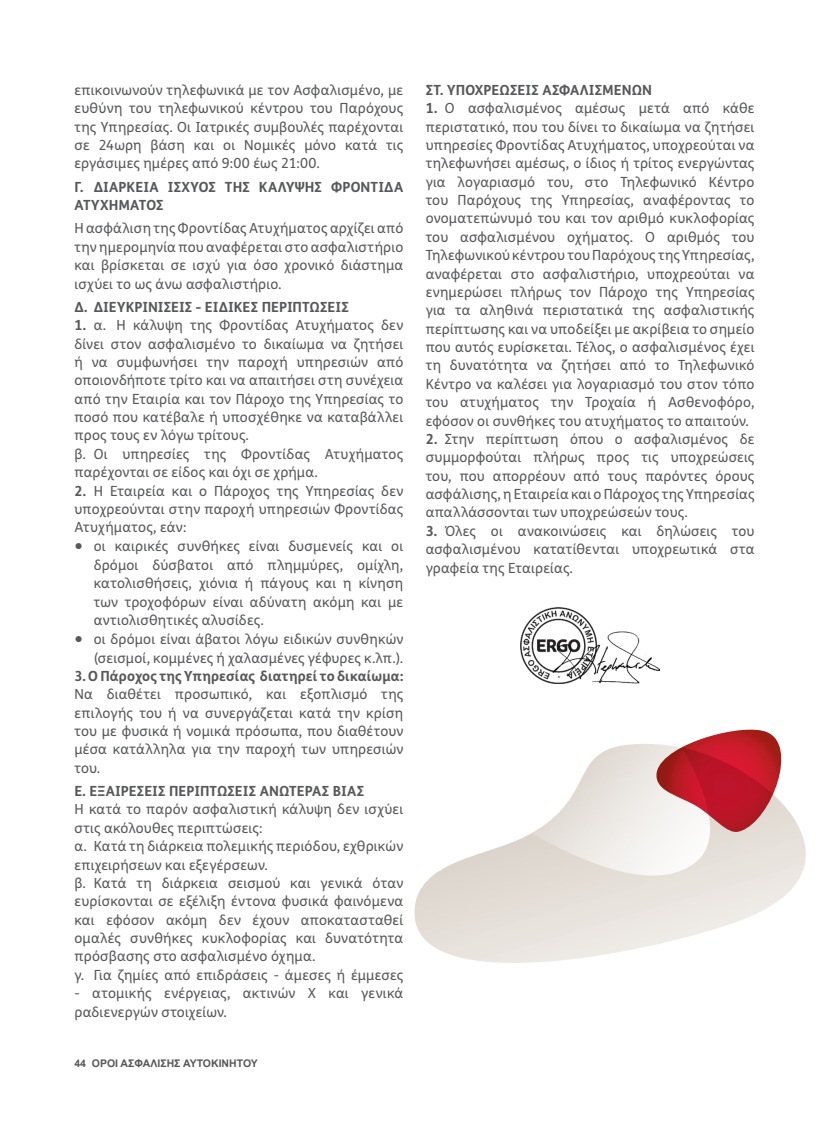
<style>
.page{position:relative;width:829px;height:1141px;background:#fff}
.page>*{position:absolute;margin:0;border:0;box-sizing:border-box;transform-origin:0 0}
.t1{font:14px/18.4px "FS Me Pro";letter-spacing:.015em;color:#57585a;text-align:justify}
.t2{font:700 14px/18.4px "FS Me Pro";letter-spacing:.005em;color:#57585a}
.t3{font:700 10.5px "Arial";color:#57585a}
.s1{font-weight:700}
.s2{font-family:"Arial"}
</style>
<div class="page">
<img style="left:520px;top:608px;width:132px;height:52px">
<svg style="left:414px;top:828px;width:392px;height:135px"></svg>
<svg style="left:460px;top:660px;width:259px;height:227px"></svg>
<svg style="left:654px;top:728px;width:145px;height:107px"></svg>
<p class="t1" style="left:74px;top:80px;width:330px">επικοινωνούν τηλεφωνικά με τον Ασφαλισμένο, με ευθύνη του τηλεφωνικού κέντρου του Παρόχους της Υπηρεσίας. Οι Ιατρικές συμβουλές παρέχονται σε 24ωρη βάση και οι Νομικές μόνο κατά τις εργάσιμες ημέρες από 9:00 έως 21:00.</p>
<p class="t2" style="left:74px;top:177px;width:330px">Γ. ΔΙΑΡΚΕΙΑ ΙΣΧΥΟΣ ΤΗΣ ΚΑΛΥΨΗΣ ΦΡΟΝΤΙΔΑ<br>ΑΤΥΧΗΜΑΤΟΣ</p>
<p class="t1" style="left:74px;top:219px;width:330px">Η ασφάλιση της Φροντίδας Ατυχήματος αρχίζει από την ημερομηνία που αναφέρεται στο ασφαλιστήριο και βρίσκεται σε ισχύ για όσο χρονικό διάστημα ισχύει το ως άνω ασφαλιστήριο.</p>
<p class="t2" style="left:74px;top:297px;width:276px">Δ. ΔΙΕΥΚΡΙΝΙΣΕΙΣ - ΕΙΔΙΚΕΣ ΠΕΡΙΠΤΩΣΕΙΣ</p>
<p class="t1" style="left:74px;top:316px;width:330px"><span class="s1">1.</span> α. Η κάλυψη της Φροντίδας Ατυχήματος δεν δίνει στον ασφαλισμένο το δικαίωμα να ζητήσει ή να συμφωνήσει την παροχή υπηρεσιών από οποιονδήποτε τρίτο και να απαιτήσει στη συνέχεια από την Εταιρία και τον Πάροχο της Υπηρεσίας το ποσό που κατέβαλε ή υποσχέθηκε να καταβάλλει προς τους εν λόγω τρίτους.</p>
<p class="t1" style="left:74px;top:444px;width:330px">β. Οι υπηρεσίες της Φροντίδας Ατυχήματος παρέχονται σε είδος και όχι σε χρήμα.</p>
<p class="t1" style="left:74px;top:481px;width:330px"><span class="s1">2.</span> Η Εταιρεία και ο Πάροχος της Υπηρεσίας δεν υποχρεούνται στην παροχή υπηρεσιών Φροντίδας Ατυχήματος, εάν:</p>
<p class="t1" style="left:94px;top:537px;width:311px;text-indent:-19px"><span class="s2">●</span> οι καιρικές συνθήκες είναι δυσμενείς και οι δρόμοι δύσβατοι από πλημμύρες, ομίχλη, κατολισθήσεις, χιόνια ή πάγους και η κίνηση των τροχοφόρων είναι αδύνατη ακόμη και με αντιολισθητικές αλυσίδες.</p>
<p class="t1" style="left:74px;top:630px;width:330px;text-align:right"><span class="s2">●</span> οι δρόμοι είναι άβατοι λόγω ειδικών συνθηκών (σεισμοί, κομμένες ή χαλασμένες γέφυρες κ.λπ.).</p>
<p class="t2" style="left:74px;top:666px;width:330px">3. Ο Πάροχος της Υπηρεσίας διατηρεί το δικαίωμα:</p>
<p class="t1" style="left:74px;top:685px;width:330px">Να διαθέτει προσωπικό, και εξοπλισμό της επιλογής του ή να συνεργάζεται κατά την κρίση του με φυσικά ή νομικά πρόσωπα, που διαθέτουν μέσα κατάλληλα για την παροχή των υπηρεσιών του.</p>
<p class="t2" style="left:74px;top:781px;width:291px">Ε. ΕΞΑΙΡΕΣΕΙΣ ΠΕΡΙΠΤΩΣΕΙΣ ΑΝΩΤΕΡΑΣ ΒΙΑΣ</p>
<p class="t1" style="left:74px;top:800px;width:330px">Η κατά το παρόν ασφαλιστική κάλυψη δεν ισχύει στις ακόλουθες περιπτώσεις:</p>
<p class="t1" style="left:74px;top:837px;width:330px">α. Κατά τη διάρκεια πολεμικής περιόδου, εχθρικών επιχειρήσεων και εξεγέρσεων.</p>
<p class="t1" style="left:74px;top:874px;width:330px">β. Κατά τη διάρκεια σεισμού και γενικά όταν ευρίσκονται σε εξέλιξη έντονα φυσικά φαινόμενα και εφόσον ακόμη δεν έχουν αποκατασταθεί ομαλές συνθήκες κυκλοφορίας και δυνατότητα πρόσβασης στο ασφαλισμένο όχημα.</p>
<p class="t1" style="left:74px;top:965px;width:330px">γ. Για ζημίες από επιδράσεις - άμεσες ή έμμεσες</p>
<p class="t1" style="left:74px;top:984px;width:330px">- ατομικής ενέργειας, ακτινών Χ και γενικά ραδιενεργών στοιχείων.</p>
<p class="t3" style="left:74px;top:1056px;width:185px">44 ΌΡΟΙ ΑΣΦΆΛΙΣΗΣ ΑΥΤΟΚΙΝΉΤΟΥ</p>
<p class="t2" style="left:425px;top:80px;width:228px">ΣΤ. ΥΠΟΧΡΕΩΣΕΙΣ ΑΣΦΑΛΙΣΜΕΝΩΝ</p>
<p class="t1" style="left:425px;top:99px;width:330px"><span class="s1">1.</span> Ο ασφαλισμένος αμέσως μετά από κάθε περιστατικό, που του δίνει το δικαίωμα να ζητήσει υπηρεσίες Φροντίδας Ατυχήματος, υποχρεούται να τηλεφωνήσει αμέσως, ο ίδιος ή τρίτος ενεργώντας για λογαριασμό του, στο Τηλεφωνικό Κέντρο του Παρόχους της Υπηρεσίας, αναφέροντας το ονοματεπώνυμό του και τον αριθμό κυκλοφορίας του ασφαλισμένου οχήματος. Ο αριθμός του Τηλεφωνικού κέντρου του Παρόχους της Υπηρεσίας, αναφέρεται στο ασφαλιστήριο, υποχρεούται να ενημερώσει πλήρως τον Πάροχο της Υπηρεσίας για τα αληθινά περιστατικά της ασφαλιστικής περίπτωσης και να υποδείξει με ακρίβεια το σημείο που αυτός ευρίσκεται. Τέλος, ο ασφαλισμένος έχει τη δυνατότητα να ζητήσει από το Τηλεφωνικό Κέντρο να καλέσει για λογαριασμό του στον τόπο του ατυχήματος την Τροχαία ή Ασθενοφόρο, εφόσον οι συνθήκες του ατυχήματος το απαιτούν.</p>
<p class="t1" style="left:425px;top:430px;width:330px"><span class="s1">2.</span> Στην περίπτωση όπου ο ασφαλισμένος δε συμμορφούται πλήρως προς τις υποχρεώσεις του, που απορρέουν από τους παρόντες όρους ασφάλισης, η Εταιρεία και ο Πάροχος της Υπηρεσίας απαλλάσσονται των υποχρεώσεών τους.</p>
<p class="t1" style="left:425px;top:521px;width:330px"><span class="s1">3.</span> Όλες οι ανακοινώσεις και δηλώσεις του ασφαλισμένου κατατίθενται υποχρεωτικά στα γραφεία της Εταιρείας.</p>
</div>
